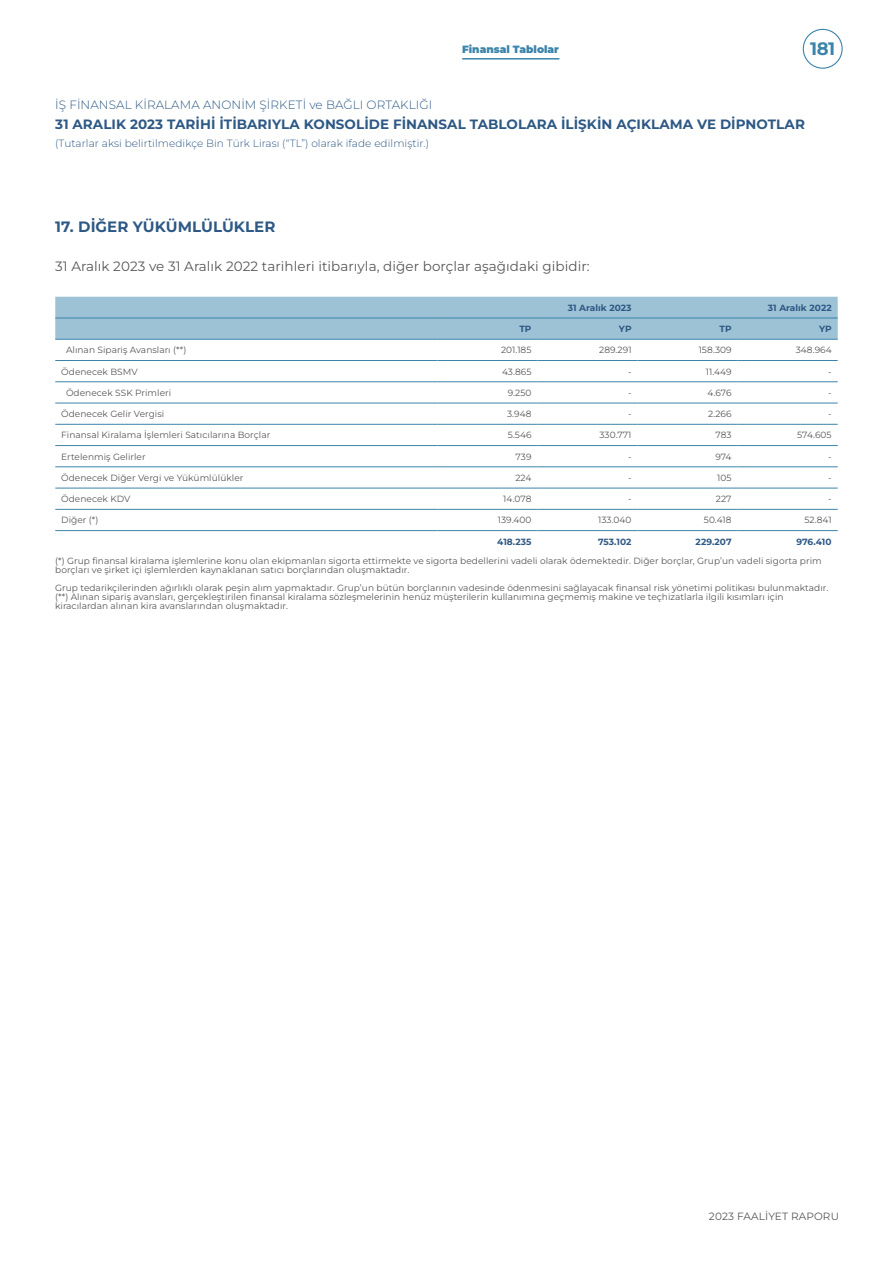
<style>
.page{position:relative;width:893px;height:1263px;background:#fff}
.page>*{position:absolute;margin:0;border:0;box-sizing:border-box;transform-origin:0 0}
.t1{font:700 18px "Montserrat";color:#3c84ab}
.t2{font:700 15px "Montserrat";letter-spacing:.005em;color:#2e5985}
.t3{font:700 13.5px "Montserrat";letter-spacing:.005em;color:#2e5985}
.t4{font:13.5px "Montserrat";letter-spacing:.005em;color:#575756}
.t5{font:300 12px "Montserrat";letter-spacing:.005em;color:#2e5985}
.t6{font:300 10.5px "Montserrat";letter-spacing:.005em;color:#2e5985}
.t7{font:10.5px "Montserrat";letter-spacing:.01em;color:#575756}
.t8{font:900 10.5px "Montserrat";color:#3c84ab}
.t9{font:9px/9px "Montserrat";letter-spacing:.005em;color:#575756}
.t10{font:700 9px "Montserrat";letter-spacing:.005em;color:#2e5985}
</style>
<div class="page">
<div style="left:803px;top:29px;width:40px;height:40px;border:1px solid #3c84ab;border-radius:50%"></div>
<hr style="left:462px;top:58px;width:97px;height:2px;background:#3c84ab">
<div style="left:55px;top:297px;width:783px;height:42px;background:#9ec2d5"></div>
<hr style="left:55px;top:318px;width:382px;height:1px;background:#3c84ab">
<hr style="left:437px;top:318px;width:101px;height:1px;background:#3c84ab">
<hr style="left:538px;top:318px;width:100px;height:1px;background:#3c84ab">
<hr style="left:638px;top:318px;width:100px;height:1px;background:#3c84ab">
<hr style="left:738px;top:318px;width:100px;height:1px;background:#3c84ab">
<hr style="left:55px;top:339px;width:382px;height:1px;background:#3c84ab">
<hr style="left:437px;top:339px;width:101px;height:1px;background:#3c84ab">
<hr style="left:538px;top:339px;width:100px;height:1px;background:#3c84ab">
<hr style="left:638px;top:339px;width:100px;height:1px;background:#3c84ab">
<hr style="left:738px;top:339px;width:100px;height:1px;background:#3c84ab">
<hr style="left:55px;top:360px;width:382px;height:1px;background:#3c84ab">
<hr style="left:437px;top:360px;width:101px;height:1px;background:#3c84ab">
<hr style="left:538px;top:360px;width:100px;height:1px;background:#3c84ab">
<hr style="left:638px;top:360px;width:100px;height:1px;background:#3c84ab">
<hr style="left:738px;top:360px;width:100px;height:1px;background:#3c84ab">
<hr style="left:55px;top:381px;width:382px;height:1px;background:#3c84ab">
<hr style="left:437px;top:381px;width:101px;height:1px;background:#3c84ab">
<hr style="left:538px;top:381px;width:100px;height:1px;background:#3c84ab">
<hr style="left:638px;top:381px;width:100px;height:1px;background:#3c84ab">
<hr style="left:738px;top:381px;width:100px;height:1px;background:#3c84ab">
<hr style="left:55px;top:403px;width:382px;height:1px;background:#3c84ab">
<hr style="left:437px;top:403px;width:101px;height:1px;background:#3c84ab">
<hr style="left:538px;top:403px;width:100px;height:1px;background:#3c84ab">
<hr style="left:638px;top:403px;width:100px;height:1px;background:#3c84ab">
<hr style="left:738px;top:403px;width:100px;height:1px;background:#3c84ab">
<hr style="left:55px;top:424px;width:382px;height:1px;background:#3c84ab">
<hr style="left:437px;top:424px;width:101px;height:1px;background:#3c84ab">
<hr style="left:538px;top:424px;width:100px;height:1px;background:#3c84ab">
<hr style="left:638px;top:424px;width:100px;height:1px;background:#3c84ab">
<hr style="left:738px;top:424px;width:100px;height:1px;background:#3c84ab">
<hr style="left:55px;top:445px;width:382px;height:1px;background:#3c84ab">
<hr style="left:437px;top:445px;width:101px;height:1px;background:#3c84ab">
<hr style="left:538px;top:445px;width:100px;height:1px;background:#3c84ab">
<hr style="left:638px;top:445px;width:100px;height:1px;background:#3c84ab">
<hr style="left:738px;top:445px;width:100px;height:1px;background:#3c84ab">
<hr style="left:55px;top:467px;width:382px;height:1px;background:#3c84ab">
<hr style="left:437px;top:467px;width:101px;height:1px;background:#3c84ab">
<hr style="left:538px;top:467px;width:100px;height:1px;background:#3c84ab">
<hr style="left:638px;top:467px;width:100px;height:1px;background:#3c84ab">
<hr style="left:738px;top:467px;width:100px;height:1px;background:#3c84ab">
<hr style="left:55px;top:488px;width:382px;height:1px;background:#3c84ab">
<hr style="left:437px;top:488px;width:101px;height:1px;background:#3c84ab">
<hr style="left:538px;top:488px;width:100px;height:1px;background:#3c84ab">
<hr style="left:638px;top:488px;width:100px;height:1px;background:#3c84ab">
<hr style="left:738px;top:488px;width:100px;height:1px;background:#3c84ab">
<hr style="left:55px;top:509px;width:382px;height:1px;background:#3c84ab">
<hr style="left:437px;top:509px;width:101px;height:1px;background:#3c84ab">
<hr style="left:538px;top:509px;width:100px;height:1px;background:#3c84ab">
<hr style="left:638px;top:509px;width:100px;height:1px;background:#3c84ab">
<hr style="left:738px;top:509px;width:100px;height:1px;background:#3c84ab">
<hr style="left:55px;top:530px;width:382px;height:1px;background:#3c84ab">
<hr style="left:437px;top:530px;width:101px;height:1px;background:#3c84ab">
<hr style="left:538px;top:530px;width:100px;height:1px;background:#3c84ab">
<hr style="left:638px;top:530px;width:100px;height:1px;background:#3c84ab">
<hr style="left:738px;top:530px;width:100px;height:1px;background:#3c84ab">
<p class="t8" style="left:462px;top:43px;width:98px">Finansal Tablolar</p>
<h1 class="t1" style="left:810px;top:37px;width:27px">181</h1>
<h3 class="t5" style="left:55px;top:97px;width:379px">İŞ FİNANSAL KİRALAMA ANONİM ŞİRKETİ ve BAĞLI ORTAKLIĞI</h3>
<h3 class="t3" style="left:55px;top:115px;width:751px">31 ARALIK 2023 TARİHİ İTİBARIYLA KONSOLİDE FİNANSAL TABLOLARA İLİŞKİN AÇIKLAMA VE DİPNOTLAR</h3>
<p class="t6" style="left:55px;top:136px;width:375px">(Tutarlar aksi belirtilmedikçe Bin Türk Lirası (“TL”) olarak ifade edilmiştir.)</p>
<h2 class="t2" style="left:55px;top:217px;width:222px">17. DİĞER YÜKÜMLÜLÜKLER</h2>
<h3 class="t4" style="left:55px;top:257px;width:536px">31 Aralık 2023 ve 31 Aralık 2022 tarihleri itibarıyla, diğer borçlar aşağıdaki gibidir:</h3>
<p class="t10" style="left:568px;top:302px;width:65px">31 Aralık 2023</p>
<p class="t10" style="left:768px;top:302px;width:65px">31 Aralık 2022</p>
<p class="t10" style="left:519px;top:323px;width:14px">TP</p>
<p class="t10" style="left:619px;top:323px;width:14px">YP</p>
<p class="t10" style="left:719px;top:323px;width:14px">TP</p>
<p class="t10" style="left:819px;top:323px;width:14px">YP</p>
<p class="t9" style="left:66px;top:345px;width:122px">Alınan Sipariş Avansları (**)</p>
<p class="t9" style="left:501px;top:345px;width:32px">201.185</p>
<p class="t9" style="left:599px;top:345px;width:34px">289.291</p>
<p class="t9" style="left:699px;top:345px;width:34px">158.309</p>
<p class="t9" style="left:796px;top:345px;width:38px">348.964</p>
<p class="t9" style="left:61px;top:367px;width:78px">Ödenecek BSMV</p>
<p class="t9" style="left:502px;top:367px;width:31px">43.865</p>
<p class="t9" style="left:628px;top:367px;width:5px">-</p>
<p class="t9" style="left:706px;top:367px;width:27px">11.449</p>
<p class="t9" style="left:828px;top:367px;width:5px">-</p>
<p class="t9" style="left:66px;top:388px;width:107px">Ödenecek SSK Primleri</p>
<p class="t9" style="left:508px;top:388px;width:25px">9.250</p>
<p class="t9" style="left:628px;top:388px;width:5px">-</p>
<p class="t9" style="left:707px;top:388px;width:26px">4.676</p>
<p class="t9" style="left:828px;top:388px;width:5px">-</p>
<p class="t9" style="left:61px;top:409px;width:105px">Ödenecek Gelir Vergisi</p>
<p class="t9" style="left:507px;top:409px;width:26px">3.948</p>
<p class="t9" style="left:628px;top:409px;width:5px">-</p>
<p class="t9" style="left:708px;top:409px;width:25px">2.266</p>
<p class="t9" style="left:828px;top:409px;width:5px">-</p>
<p class="t9" style="left:61px;top:430px;width:211px">Finansal Kiralama İşlemleri Satıcılarına Borçlar</p>
<p class="t9" style="left:508px;top:430px;width:25px">5.546</p>
<p class="t9" style="left:600px;top:430px;width:33px">330.771</p>
<p class="t9" style="left:716px;top:430px;width:18px">783</p>
<p class="t9" style="left:797px;top:430px;width:36px">574.605</p>
<p class="t9" style="left:61px;top:452px;width:86px">Ertelenmiş Gelirler</p>
<p class="t9" style="left:516px;top:452px;width:17px">739</p>
<p class="t9" style="left:628px;top:452px;width:5px">-</p>
<p class="t9" style="left:715px;top:452px;width:18px">974</p>
<p class="t9" style="left:828px;top:452px;width:5px">-</p>
<p class="t9" style="left:61px;top:473px;width:184px">Ödenecek Diğer Vergi ve Yükümlülükler</p>
<p class="t9" style="left:515px;top:473px;width:18px">224</p>
<p class="t9" style="left:628px;top:473px;width:5px">-</p>
<p class="t9" style="left:717px;top:473px;width:16px">105</p>
<p class="t9" style="left:828px;top:473px;width:5px">-</p>
<p class="t9" style="left:61px;top:494px;width:71px">Ödenecek KDV</p>
<p class="t9" style="left:503px;top:494px;width:30px">14.078</p>
<p class="t9" style="left:628px;top:494px;width:5px">-</p>
<p class="t9" style="left:716px;top:494px;width:17px">227</p>
<p class="t9" style="left:828px;top:494px;width:5px">-</p>
<p class="t9" style="left:61px;top:515px;width:39px">Diğer (*)</p>
<p class="t9" style="left:498px;top:515px;width:35px">139.400</p>
<p class="t9" style="left:598px;top:515px;width:35px">133.040</p>
<p class="t9" style="left:704px;top:515px;width:29px">50.418</p>
<p class="t9" style="left:804px;top:515px;width:29px">52.841</p>
<p class="t10" style="left:497px;top:535px;width:36px">418.235</p>
<p class="t10" style="left:598px;top:535px;width:35px">753.102</p>
<p class="t10" style="left:696px;top:535px;width:37px">229.207</p>
<p class="t10" style="left:796px;top:535px;width:37px">976.410</p>
<p class="t9" style="left:55px;top:556px;width:768px">(*) Grup finansal kiralama işlemlerine konu olan ekipmanları sigorta ettirmekte ve sigorta bedellerini vadeli olarak ödemektedir. Diğer borçlar, Grup’un vadeli sigorta prim borçları ve şirket içi işlemlerden kaynaklanan satıcı borçlarından oluşmaktadır.</p>
<p class="t9" style="left:55px;top:583px;width:775px">Grup tedarikçilerinden ağırlıklı olarak peşin alım yapmaktadır. Grup’un bütün borçlarının vadesinde ödenmesini sağlayacak finansal risk yönetimi politikası bulunmaktadır. (**) Alınan sipariş avansları, gerçekleştirilen finansal kiralama sözleşmelerinin henüz müşterilerin kullanımına geçmemiş makine ve teçhizatlarla ilgili kısımları için kiracılardan alınan kira avanslarından oluşmaktadır.</p>
<p class="t7" style="left:709px;top:1209px;width:132px">2023 FAALİYET RAPORU</p>
</div>
